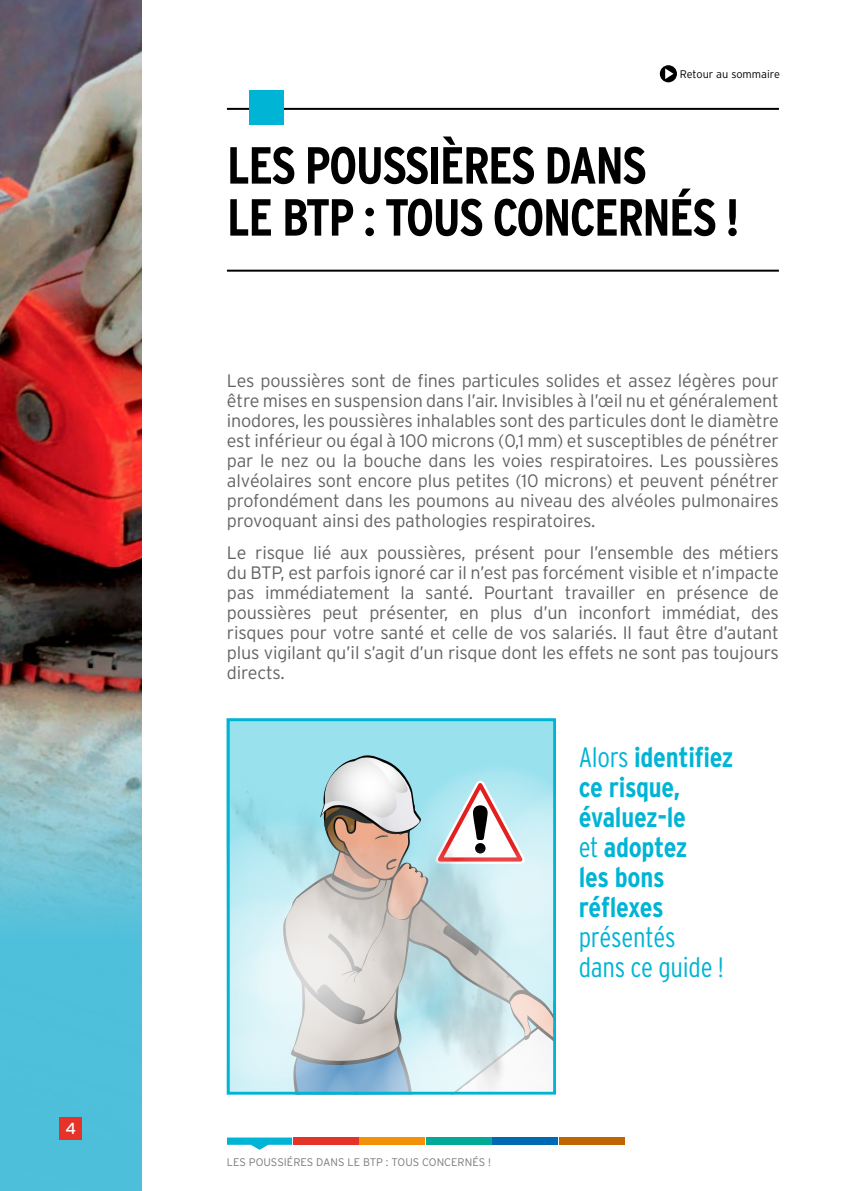
<style>
.page{position:relative;width:851px;height:1191px;background:#fff}
.page>*{position:absolute;margin:0;border:0;box-sizing:border-box;transform-origin:0 0}
.t1{font:700 condensed 52px/52px "Interstate";letter-spacing:-.03em;color:#000}
.t2{font:700 condensed 28px/30px "Interstate";letter-spacing:-.01em;color:#00b4d5}
.t3{font:300 condensed 28px/30px "Interstate";letter-spacing:-.01em;color:#00b4d5}
.t4{font:300 18px/20px "Interstate";letter-spacing:-.01em;color:#646363;text-align:justify}
.t5{font:16px "Interstate";color:#fff}
.t6{font:300 11px "Interstate";color:#7c7b7b}
.t7{font:300 11px "Interstate";color:#000}
.s1{font-weight:300}
</style>
<div class="page">
<img style="left:0;top:0;width:142px;height:1191px">
<div style="left:60px;top:1117px;width:22px;height:23px;background:#e63329"></div>
<div style="left:360px;top:1137px;width:65px;height:7px;background:#f39207"></div>
<div style="left:426px;top:1137px;width:65px;height:7px;background:#00aa96"></div>
<div style="left:492px;top:1137px;width:65px;height:7px;background:#0069b4"></div>
<div style="left:293px;top:1137px;width:65px;height:7px;background:#e63329"></div>
<svg style="left:227px;top:1137px;width:65px;height:12px"></svg>
<div style="left:559px;top:1137px;width:65px;height:7px;background:#bf6600"></div>
<hr style="left:227px;top:108px;width:551px;height:2px;background:#000">
<hr style="left:227px;top:270px;width:551px;height:2px;background:#000">
<div style="left:249px;top:91px;width:34px;height:34px;background:#00b4d5"></div>
<svg style="left:227px;top:755px;width:329px;height:339px;background:#c1d8dc"></svg>
<div style="left:659px;top:65px;width:17px;height:17px;background:#000;border-radius:50%"></div>
<svg style="left:665px;top:68px;width:8px;height:11px"></svg>
<p class="t5" style="left:66px;top:1119px;width:12px">4</p>
<p class="t7" style="left:679px;top:68px;width:102px">Retour au sommaire</p>
<h1 class="t1" style="left:227px;top:139px;width:514px">LES POUSSIÈRES DANS<br>LE BTP : TOUS CONCERNÉS !</h1>
<p class="t4" style="left:227px;top:371px;width:553px">Les poussières sont de fines particules solides et assez légères pour être mises en suspension dans l’air. Invisibles à l’œil nu et généralement inodores, les poussières inhalables sont des particules dont le diamètre est inférieur ou égal à 100 microns (0,1 mm) et susceptibles de pénétrer par le nez ou la bouche dans les voies respiratoires. Les poussières alvéolaires sont encore plus petites (10 microns) et peuvent pénétrer profondément dans les poumons au niveau des alvéoles pulmonaires provoquant ainsi des pathologies respiratoires.</p>
<p class="t4" style="left:227px;top:542px;width:553px">Le risque lié aux poussières, présent pour l’ensemble des métiers du BTP, est parfois ignoré car il n’est pas forcément visible et n’impacte pas immédiatement la santé. Pourtant travailler en présence de poussières peut présenter, en plus d’un inconfort immédiat, des risques pour votre santé et celle de vos salariés. Il faut être d’autant plus vigilant qu’il s’agit d’un risque dont les effets ne sont pas toujours directs.</p>
<p class="t6" style="left:227px;top:1155px;width:266px">LES POUSSIÉRES DANS LE BTP : TOUS CONCERNÉS !</p>
<h2 class="t2" style="left:578px;top:742px;width:156px"><span class="s1">Alors</span> identifiez ce risque, évaluez-le<br><span class="s1">et</span> adoptez<br>les bons réflexes</h2>
<h2 class="t3" style="left:578px;top:922px;width:147px">présentés dans ce guide !</h2>
</div>
